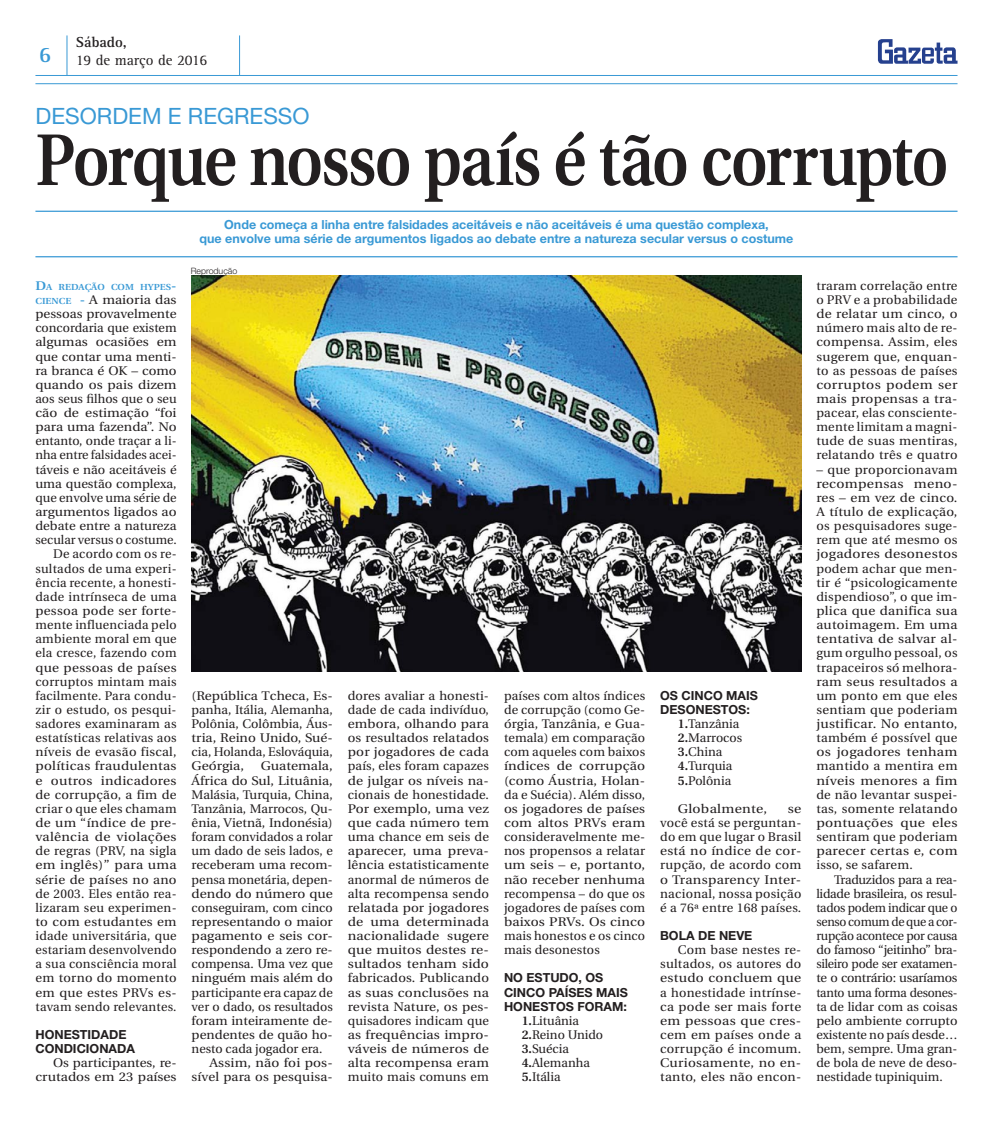
<style>
.page{position:relative;width:993px;height:1124px;background:#fff}
.page>*{position:absolute;margin:0;border:0;box-sizing:border-box;transform-origin:0 0}
.t1{font:600 72.88px "Utopia";letter-spacing:-.03em;color:#231f20;scale:.86 1}
.t2{font:22.5px "Helvetica Neue";color:#3999d5}
.t3{font:15px/18px "Rotis Serif";color:#231f20}
.t4{font:12.5px/14.1px "Utopia";letter-spacing:.005em;color:#231f20;text-align:justify}
.t5{font:12.5px/14.1px "Utopia";letter-spacing:.005em;color:#231f20;text-align:right;scale:1.1 1}
.t6{font:12.5px/14.1px "Utopia";letter-spacing:.005em;color:#231f20;text-align:justify;scale:1.05 1}
.t7{font:700 12.5px/14.1px "Helvetica Neue";color:#3999d5;text-align:center}
.t8{font:12.5px/14.1px "Utopia";letter-spacing:.005em;color:#231f20;text-align:justify;scale:1.12 1}
.t9{font:12.5px/14.1px "Utopia";letter-spacing:.005em;color:#231f20;text-align:justify;scale:1.09 1}
.t10{font:700 12.5px/14.1px "Helvetica Neue";color:#231f20}
.t11{font:12.5px/14.1px "Utopia";letter-spacing:.005em;color:#231f20;text-align:right;scale:1.06 1}
.t12{font:12.5px "Utopia";letter-spacing:.005em;color:#231f20;scale:1.08 1}
.t13{font:12.5px "Utopia";letter-spacing:.005em;color:#231f20;scale:1.07 1}
.t14{font:12.5px "Utopia";letter-spacing:.005em;color:#231f20;scale:1.04 1}
.t15{font:600 8.75px "Utopia";color:#3999d5;scale:1.1 1}
.t16{font:300 8.75px "Helvetica Neue";color:#231f20}
.s1{font-weight:700}
.s2{font-size:12.5px}
.s3{font-weight:600;font-size:8.75px;color:#3999d5}
.s4{font-weight:600;color:#3999d5}
.s5{font-weight:600}
</style>
<div class="page">
<svg style="left:877px;top:39px;width:80px;height:25px"></svg>
<hr style="left:67px;top:35px;width:1px;height:40px;background:#3999d5">
<hr style="left:239px;top:35px;width:1px;height:40px;background:#3999d5">
<hr style="left:35px;top:75px;width:922px;height:1px;background:#3999d5">
<hr style="left:35px;top:83px;width:922px;height:1px;background:#3999d5">
<hr style="left:35px;top:211px;width:922px;height:1px;background:#3999d5">
<hr style="left:35px;top:256px;width:922px;height:1px;background:#3999d5">
<img style="left:191px;top:276px;width:610px;height:395px">
<p class="t3" style="left:39px;top:34px;width:170px;text-indent:37px"><span class="s1">Sábado,<br></span><sup>6</sup> 19 de março de 2016</p>
<h2 class="t2" style="left:36px;top:108px;width:275px">DESORDEM E REGRESSO</h2>
<h1 class="t1" style="left:35px;top:131px;width:1062px">Porque nosso país é tão corrupto</h1>
<p class="t7" style="left:199px;top:219px;width:595px">Onde começa a linha entre falsidades aceitáveis e não aceitáveis é uma questão complexa,<br>que envolve uma série de argumentos ligados ao debate entre a natureza secular versus o costume</p>
<p class="t15" style="left:35px;top:284px;width:130px"><span class="s2">D</span>A REDAÇÃO COM HYPES<span class="s2">-</span></p>
<p class="t5" style="left:35px;top:294px;width:130px"><span class="s3">CIENCE</span> <span class="s4">-</span> A maioria das pessoas provavelmente concordaria que existem algumas ocasiões em que contar uma menti&shy;ra branca é OK – como quando os pais dizem aos seus filhos que o seu cão de estimação “foi para uma fazenda”. No entanto, onde traçar a li&shy;nha entre falsidades acei&shy;táveis e não aceitáveis é uma questão complexa, que envolve uma série de argumentos ligados ao debate entre a natureza secular versus o costume.<br>De acordo com os re&shy;sultados de uma experi&shy;ência recente, a honesti&shy;dade intrínseca de uma pessoa pode ser forte&shy;mente influenciada pelo ambiente moral em que ela cresce, fazendo com que pessoas de países corruptos mintam mais facilmente. Para condu&shy;zir o estudo, os pesqui&shy;sadores examinaram as estatísticas relativas aos níveis de evasão fiscal, políticas fraudulentas e outros indicadores de corrupção, a fim de criar o que eles chamam de um “índice de pre&shy;valência de violações de regras (PRV, na sigla em inglês)” para uma série de países no ano de 2003. Eles então rea&shy;lizaram seu experimen&shy;to com estudantes em idade universitária, que estariam desenvolvendo a sua consciência moral em torno do momento em que estes PRVs es&shy;tavam sendo relevantes.</p>
<p class="t10" style="left:35px;top:1028px;width:101px">HONESTIDADE<br>CONDICIONADA</p>
<p class="t11" style="left:35px;top:1056px;width:135px">Os participantes, re&shy;crutados em 23 países</p>
<p class="t16" style="left:191px;top:267px;width:48px">Reprodução</p>
<p class="t9" style="left:191px;top:689px;width:131px">(República Tcheca, Es&shy;panha, Itália, Alemanha, Polônia, Colômbia, Áus&shy;tria, Reino Unido, Sué&shy;cia, Holanda, Eslováquia, Geórgia,</p>
<p class="t5" style="left:261px;top:760px;width:67px">Guatemala,</p>
<p class="t12" style="left:191px;top:775px;width:132px">África do Sul, Lituânia,</p>
<p class="t4" style="left:191px;top:788px;width:143px">Malásia, Turquia, China,</p>
<p class="t4" style="left:191px;top:802px;width:143px">Tanzânia, Marrocos, Qu-</p>
<p class="t14" style="left:191px;top:817px;width:137px">ênia, Vietnã, Indonésia)</p>
<p class="t4" style="left:191px;top:830px;width:143px">foram convidados a rolar</p>
<p class="t4" style="left:191px;top:844px;width:143px">um dado de seis lados, e</p>
<p class="t6" style="left:191px;top:859px;width:136px">receberam uma recom-</p>
<p class="t4" style="left:191px;top:873px;width:143px">pensa monetária, depen-</p>
<p class="t5" style="left:191px;top:887px;width:130px">dendo do número que</p>
<p class="t4" style="left:191px;top:901px;width:143px">conseguiram, com cinco</p>
<p class="t12" style="left:191px;top:916px;width:132px">representando o maior</p>
<p class="t5" style="left:191px;top:929px;width:130px">pagamento e seis cor-</p>
<p class="t11" style="left:191px;top:943px;width:135px">respondendo a zero re-</p>
<p class="t4" style="left:191px;top:957px;width:143px">compensa. Uma vez que</p>
<p class="t13" style="left:191px;top:973px;width:133px">ninguém mais além do</p>
<p class="t4" style="left:191px;top:986px;width:143px">participante era capaz de</p>
<p class="t4" style="left:191px;top:1000px;width:143px">ver o dado, os resultados</p>
<p class="t11" style="left:191px;top:1014px;width:135px">foram inteiramente de-</p>
<p class="t11" style="left:191px;top:1028px;width:135px">pendentes de quão ho-</p>
<p class="t4" style="left:191px;top:1042px;width:132px">nesto cada jogador era.</p>
<p class="t5" style="left:209px;top:1056px;width:114px">Assim, não foi pos-</p>
<p class="t13" style="left:191px;top:1071px;width:133px">sível para os pesquisa-</p>
<p class="t4" style="left:348px;top:689px;width:143px">dores avaliar a honesti&shy;dade de cada indivíduo, embora, olhando para os resultados relatados por jogadores de cada país, eles foram capazes de julgar os níveis na&shy;cionais de honestidade.<br>Por exemplo, uma vez que cada número tem uma chance em seis de aparecer, uma preva&shy;lência estatisticamente anormal de números de alta recompensa sendo relatada por jogadores de uma determinada nacionalidade sugere que muitos destes re&shy;sultados tenham sido fabricados. Publicando as suas conclusões na revista Nature, os pes&shy;quisadores indicam que as frequências impro&shy;váveis de números de alta recompensa eram muito mais comuns em</p>
<p class="t4" style="left:504px;top:689px;width:143px">países com altos índices de corrupção (como Ge&shy;órgia, Tanzânia, e Gua&shy;temala) em comparação com aqueles com baixos índices de corrupção (como Áustria, Holan&shy;da e Suécia). Além disso, os jogadores de países com altos PRVs eram consideravelmente me&shy;nos propensos a relatar um seis – e, portanto, não receber nenhuma recompensa – do que os jogadores de países com baixos PRVs. Os cinco mais honestos e os cinco mais desonestos</p>
<p class="t10" style="left:504px;top:971px;width:125px">NO ESTUDO, OS<br>CINCO PAÍSES MAIS<br>HONESTOS FORAM:</p>
<p class="t4" style="left:521px;top:1014px;width:83px;text-align:left"><span class="s5">1.</span>Lituânia<br><span class="s5">2.</span>Reino Unido<br><span class="s5">3.</span>Suécia<br><span class="s5">4.</span>Alemanha<br><span class="s5">5.</span>Itália</p>
<p class="t10" style="left:660px;top:689px;width:99px">OS CINCO MAIS<br>DESONESTOS:</p>
<p class="t4" style="left:677px;top:717px;width:66px;text-align:left"><span class="s5">1.</span>Tanzânia<br><span class="s5">2.</span>Marrocos<br><span class="s5">3.</span>China<br><span class="s5">4.</span>Turquia<br><span class="s5">5.</span>Polônia</p>
<p class="t8" style="left:677px;top:802px;width:81px">Globalmente,</p>
<p class="t8" style="left:660px;top:802px;width:127px;text-indent:127px">se você está se perguntan&shy;do em que lugar o Brasil está no índice de cor&shy;rupção, de acordo com o Transparency Inter&shy;nacional, nossa posição é a 76ª entre 168 países.</p>
<p class="t10" style="left:660px;top:929px;width:94px">BOLA DE NEVE</p>
<p class="t4" style="left:660px;top:943px;width:143px;text-indent:18px">Com base nestes re&shy;sultados, os autores do estudo concluem que a honestidade intrínse&shy;ca pode ser mais forte em pessoas que cres&shy;cem em países onde a corrupção é incomum.<br>Curiosamente, no en&shy;tanto, eles não encon-</p>
<p class="t4" style="left:816px;top:279px;width:143px">traram correlação entre o PRV e a probabilidade de relatar um cinco, o número mais alto de re&shy;compensa. Assim, eles sugerem que, enquan&shy;to as pessoas de países corruptos podem ser mais propensas a tra&shy;pacear, elas consciente&shy;mente limitam a magni&shy;tude de suas mentiras, relatando três e quatro</p>
<p class="t6" style="left:816px;top:463px;width:136px">– que proporcionavam recompensas meno&shy;res – em vez de cinco.<br>A título de explicação, os pesquisadores suge&shy;rem que até mesmo os jogadores desonestos podem achar que men&shy;tir é “psicologicamente dispendioso”, o que im&shy;plica que danifica sua autoimagem. Em uma tentativa de salvar al&shy;gum orgulho pessoal, os trapaceiros só melhora&shy;ram seus resultados a um ponto em que eles sentiam que poderiam justificar. No entanto, também é possível que os jogadores tenham mantido a mentira em níveis menores a fim de não levantar suspei&shy;tas, somente relatando pontuações que eles sentiram que poderiam parecer certas e, com isso, se safarem.</p>
<p class="t4" style="left:816px;top:873px;width:143px;text-indent:18px">Traduzidos para a rea&shy;lidade brasileira, os resul&shy;tados podem indicar que o senso comum de que a cor&shy;rupção acontece por causa do famoso “jeitinho” bra&shy;sileiro pode ser exatamen&shy;te o contrário: usaríamos tanto uma forma desones&shy;ta de lidar com as coisas pelo ambiente corrupto existente no país desde… bem, sempre. Uma gran&shy;de bola de neve de deso&shy;nestidade tupiniquim.</p>
</div>
